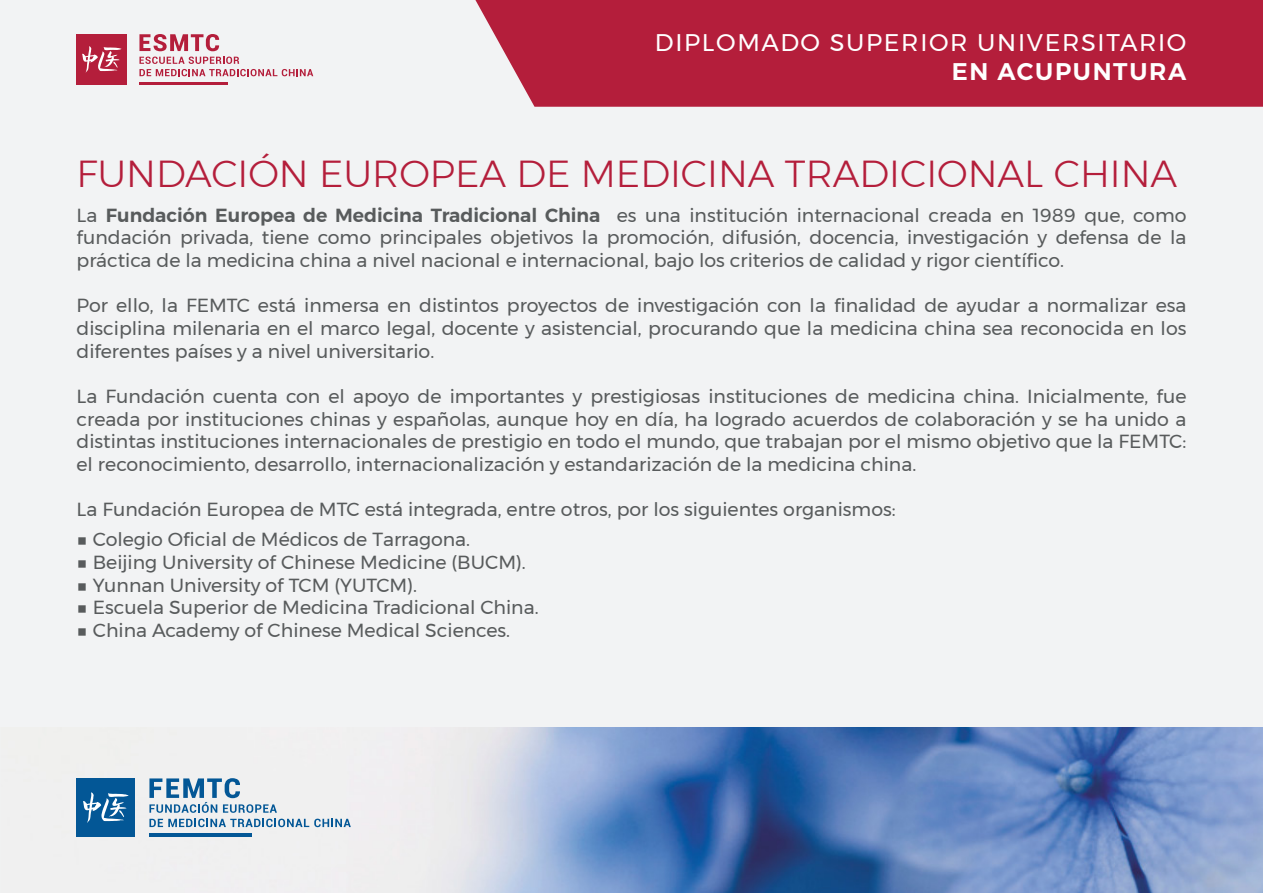
<style>
.page{position:relative;width:1263px;height:893px;background:#fff}
.page>*{position:absolute;margin:0;border:0;box-sizing:border-box;transform-origin:0 0}
.t1{font:300 37.5px "Montserrat";color:#b41e3b}
.t2{font:24px "Montserrat";letter-spacing:.07em;color:#fff}
.t3{font:600 24px "Montserrat";letter-spacing:.07em;color:#fff}
.t4{font:18.9px/22.6px "Montserrat";color:#585b5c;text-align:justify}
.s1{font-weight:600}
</style>
<div class="page">
<div style="left:0;top:0;width:1263px;height:727px;background:#f2f3f4"></div>
<div style="left:471px;top:0;width:792px;height:107px;background:#b41e3b"></div>
<div style="left:77px;top:34px;width:50px;height:51px;background:#b41e3b"></div>
<hr style="left:139px;top:82px;width:89px;height:3px;background:#b41e3b">
<svg style="left:82px;top:46px;width:39px;height:27px"></svg>
<svg style="left:139px;top:34px;width:80px;height:17px"></svg>
<svg style="left:139px;top:57px;width:174px;height:19px"></svg>
<img style="left:0;top:727px;width:1263px;height:166px">
<div style="left:77px;top:778px;width:58px;height:59px;background:#035796"></div>
<hr style="left:149px;top:833px;width:103px;height:4px;background:#035796">
<svg style="left:83px;top:792px;width:45px;height:31px"></svg>
<svg style="left:149px;top:778px;width:128px;height:35px"></svg>
<svg style="left:149px;top:819px;width:202px;height:8px"></svg>
<p class="t2" style="left:655px;top:24px;width:533px">DIPLOMADO SUPERIOR UNIVERSITARIO</p>
<p class="t3" style="left:952px;top:52px;width:236px">EN ACUPUNTURA</p>
<h1 class="t1" style="left:77px;top:145px;width:1102px">FUNDACIÓN EUROPEA DE MEDICINA TRADICIONAL CHINA</h1>
<p class="t4" style="left:77px;top:203px;width:1111px">La <span class="s1">Fundación Europea de Medicina Tradicional China</span> es una institución internacional creada en 1989 que, como fundación privada, tiene como principales objetivos la promoción, difusión, docencia, investigación y defensa de la práctica de la medicina china a nivel nacional e internacional, bajo los criterios de calidad y rigor científico.</p>
<p class="t4" style="left:77px;top:294px;width:1111px">Por ello, la FEMTC está inmersa en distintos proyectos de investigación con la finalidad de ayudar a normalizar esa disciplina milenaria en el marco legal, docente y asistencial, procurando que la medicina china sea reconocida en los diferentes países y a nivel universitario.</p>
<p class="t4" style="left:77px;top:385px;width:1111px">La Fundación cuenta con el apoyo de importantes y prestigiosas instituciones de medicina china. Inicialmente, fue creada por instituciones chinas y españolas, aunque hoy en día, ha logrado acuerdos de colaboración y se ha unido a distintas instituciones internacionales de prestigio en todo el mundo, que trabajan por el mismo objetivo que la FEMTC: el reconocimiento, desarrollo, internacionalización y estandarización de la medicina china.</p>
<p class="t4" style="left:77px;top:498px;width:821px">La Fundación Europea de MTC está integrada, entre otros, por los siguientes organismos:</p>
<p class="t4" style="left:77px;top:528px;width:395px">■ Colegio Oficial de Médicos de Tarragona.</p>
<p class="t4" style="left:77px;top:551px;width:451px">■ Beijing University of Chinese Medicine (BUCM).</p>
<p class="t4" style="left:77px;top:574px;width:342px">■ Yunnan University of TCM (YUTCM).</p>
<p class="t4" style="left:77px;top:596px;width:464px">■ Escuela Superior de Medicina Tradicional China.</p>
<p class="t4" style="left:77px;top:619px;width:435px">■ China Academy of Chinese Medical Sciences.</p>
</div>
